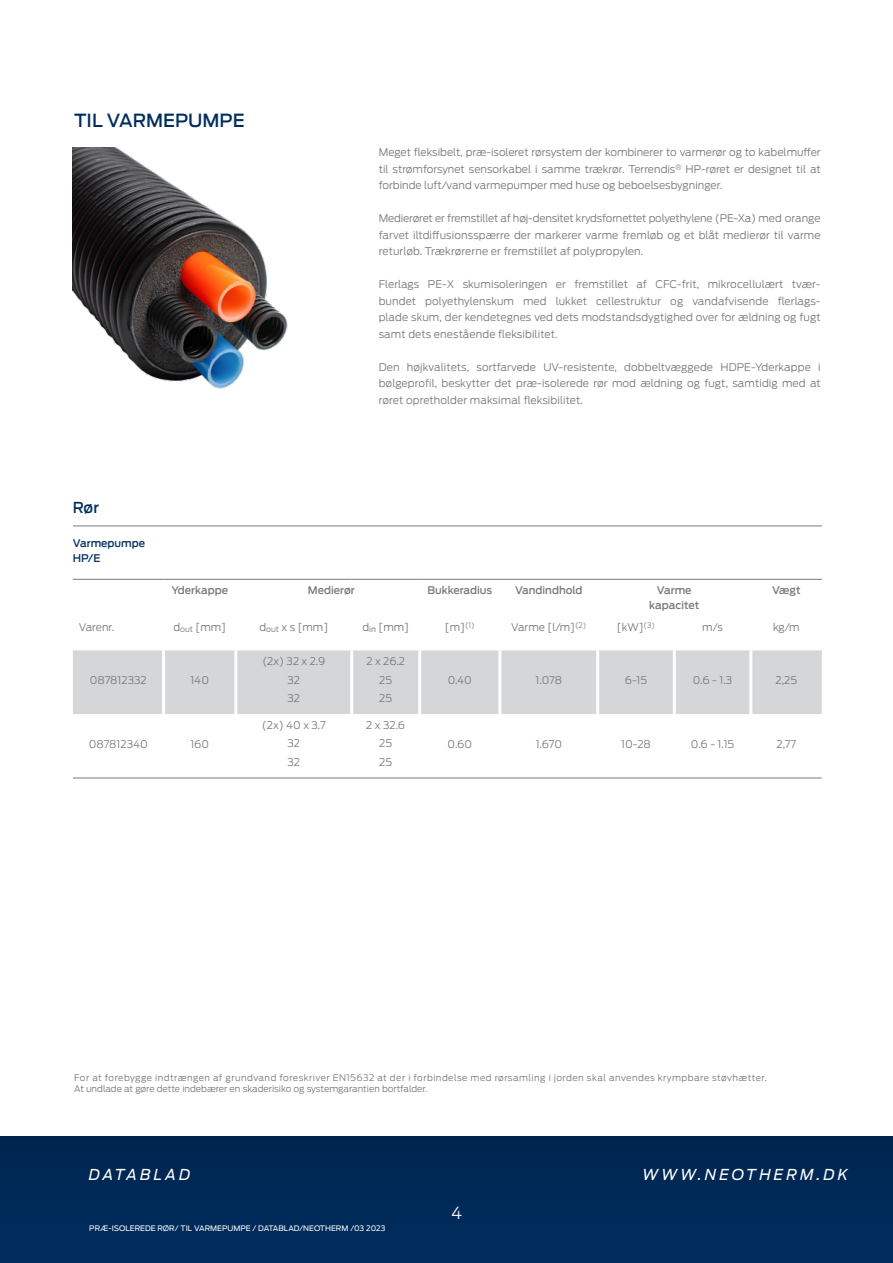
<style>
.page{position:relative;width:893px;height:1263px;background:#fff}
.page>*{position:absolute;margin:0;border:0;box-sizing:border-box;transform-origin:0 0}
.hoofdtit{font:500 18px "Antenna";color:#002d5e}
.t1{font:300 16.5px "Antenna";color:#fff}
.t2{font:italic 15px "Antenna";letter-spacing:.2em;color:#fff}
.tabel_tit_rood{font:500 15px "Antenna";color:#002d5e}
.bodytekst{font:300 10.5px/16.5px "Antenna";letter-spacing:.01em;color:#76787b;text-align:justify}
.bodytekst_bold{font:300 10.5px/16.5px "Antenna";color:#76787b;text-align:justify}
.body_tabel{font:300 10.5px "Antenna";color:#76787b}
.tabel_bold{font:500 10.5px "Antenna";color:#76787b}
.tabel_tit_rood-2{font:500 10.5px "Antenna";color:#002d5e}
.t3{font:300 9px "Antenna";letter-spacing:.035em;color:#76787b}
.t4{font:300 9px "Antenna";color:#76787b}
.t5{font:7.5px "Antenna";color:#fff}
</style>
<div class="page">
<img style="left:73px;top:148px;width:215px;height:241px">
<div style="left:73px;top:650px;width:749px;height:64px;background:#d5d6d8"></div>
<svg style="left:73px;top:777px;width:749px;height:1px"></svg>
<hr style="left:162px;top:650px;width:3px;height:64px;background:#fff">
<hr style="left:234px;top:650px;width:3px;height:64px;background:#fff">
<hr style="left:350px;top:650px;width:3px;height:64px;background:#fff">
<hr style="left:418px;top:650px;width:3px;height:64px;background:#fff">
<hr style="left:498px;top:650px;width:3px;height:64px;background:#fff">
<hr style="left:162px;top:714px;width:3px;height:64px;background:#fff">
<hr style="left:234px;top:714px;width:3px;height:64px;background:#fff">
<hr style="left:350px;top:714px;width:3px;height:64px;background:#fff">
<hr style="left:418px;top:714px;width:3px;height:64px;background:#fff">
<hr style="left:498px;top:714px;width:3px;height:64px;background:#fff">
<hr style="left:73px;top:525px;width:91px;height:1px;background:#76787b">
<hr style="left:164px;top:525px;width:72px;height:1px;background:#76787b">
<hr style="left:236px;top:525px;width:116px;height:1px;background:#76787b">
<hr style="left:352px;top:525px;width:68px;height:1px;background:#76787b">
<hr style="left:420px;top:525px;width:80px;height:1px;background:#76787b">
<hr style="left:500px;top:525px;width:98px;height:1px;background:#76787b">
<hr style="left:598px;top:525px;width:76px;height:1px;background:#76787b">
<hr style="left:674px;top:525px;width:77px;height:1px;background:#76787b">
<hr style="left:751px;top:525px;width:71px;height:1px;background:#76787b">
<hr style="left:73px;top:579px;width:91px;height:1px;background:#76787b">
<hr style="left:164px;top:579px;width:72px;height:1px;background:#76787b">
<hr style="left:236px;top:579px;width:116px;height:1px;background:#76787b">
<hr style="left:352px;top:579px;width:68px;height:1px;background:#76787b">
<hr style="left:420px;top:579px;width:80px;height:1px;background:#76787b">
<hr style="left:500px;top:579px;width:98px;height:1px;background:#76787b">
<hr style="left:598px;top:579px;width:76px;height:1px;background:#76787b">
<hr style="left:674px;top:579px;width:77px;height:1px;background:#76787b">
<hr style="left:751px;top:579px;width:71px;height:1px;background:#76787b">
<hr style="left:596px;top:650px;width:3px;height:64px;background:#fff">
<hr style="left:596px;top:714px;width:3px;height:64px;background:#fff">
<hr style="left:673px;top:650px;width:3px;height:64px;background:#fff">
<hr style="left:673px;top:714px;width:3px;height:64px;background:#fff">
<hr style="left:749px;top:650px;width:3px;height:64px;background:#fff">
<hr style="left:749px;top:714px;width:3px;height:64px;background:#fff">
<hr style="left:73px;top:778px;width:91px;height:1px;background:#76787b">
<hr style="left:164px;top:778px;width:72px;height:1px;background:#76787b">
<hr style="left:236px;top:778px;width:116px;height:1px;background:#76787b">
<hr style="left:352px;top:778px;width:68px;height:1px;background:#76787b">
<hr style="left:420px;top:778px;width:80px;height:1px;background:#76787b">
<hr style="left:500px;top:778px;width:98px;height:1px;background:#76787b">
<hr style="left:598px;top:778px;width:76px;height:1px;background:#76787b">
<hr style="left:674px;top:778px;width:77px;height:1px;background:#76787b">
<hr style="left:751px;top:778px;width:71px;height:1px;background:#76787b">
<div style="left:0;top:1137px;width:893px;height:126px;background:#002957"></div>
<p class="hoofdtit" style="left:74px;top:110px;width:172px">TIL VARMEPUMPE</p>
<p class="tabel_tit_rood" style="left:73px;top:499px;width:28px">Rør</p>
<p class="tabel_tit_rood-2" style="left:73px;top:537px;width:74px">Varmepumpe</p>
<p class="tabel_tit_rood-2" style="left:73px;top:552px;width:29px">HP/E</p>
<p class="bodytekst_bold" style="left:379px;top:144px;width:443px">Meget fleksibelt, præ-isoleret rørsystem der kombinerer to varmerør og to kabelmuffer til strømforsynet sensorkabel i samme trækrør. Terrendis<sup>®</sup> HP-røret er designet til at forbinde luft/vand varmepumper med huse og beboelsesbygninger.</p>
<p class="bodytekst" style="left:379px;top:210px;width:443px">Medierøret er fremstillet af høj-densitet krydsfornettet polyethylene (PE-Xa) med orange farvet iltdiffusionsspærre der markerer varme fremløb og et blåt medierør til varme returløb. Trækrørerne er fremstillet af polypropylen.</p>
<p class="bodytekst" style="left:379px;top:276px;width:443px">Flerlags PE-X skumisoleringen er fremstillet af CFC-frit, mikrocellulært tvær&shy;bundet polyethylenskum med lukket cellestruktur og vandafvisende flerlags&shy;plade skum, der kendetegnes ved dets modstandsdygtighed over for ældning og fugt samt dets enestående fleksibilitet.</p>
<p class="bodytekst" style="left:379px;top:359px;width:443px">Den højkvalitets, sortfarvede UV-resistente, dobbeltvæggede HDPE-Yderkappe i bølgeprofil, beskytter det præ-isolerede rør mod ældning og fugt, samtidig med at røret opretholder maksimal fleksibilitet.</p>
<p class="tabel_bold" style="left:171px;top:584px;width:58px">Yderkappe</p>
<p class="tabel_bold" style="left:308px;top:584px;width:49px">Medierør</p>
<p class="tabel_bold" style="left:427px;top:584px;width:66px">Bukkeradius</p>
<p class="tabel_bold" style="left:515px;top:584px;width:69px">Vandindhold</p>
<p class="tabel_bold" style="left:657px;top:584px;width:36px">Varme</p>
<p class="tabel_bold" style="left:649px;top:599px;width:51px">kapacitet</p>
<p class="tabel_bold" style="left:772px;top:584px;width:30px">Vægt</p>
<p class="body_tabel" style="left:79px;top:621px;width:37px">Varenr.</p>
<p class="body_tabel" style="left:173px;top:621px;width:54px">d<sub>out</sub> [mm]</p>
<p class="body_tabel" style="left:259px;top:621px;width:70px">d<sub>out</sub> x s [mm]</p>
<p class="body_tabel" style="left:362px;top:621px;width:48px">d<sub>in</sub> [mm]</p>
<p class="body_tabel" style="left:445px;top:621px;width:31px">[m]<sup>(1)</sup></p>
<p class="body_tabel" style="left:511px;top:621px;width:77px">Varme [l/m]<sup>(2)</sup></p>
<p class="body_tabel" style="left:617px;top:621px;width:40px">[kW]<sup>(3)</sup></p>
<p class="body_tabel" style="left:702px;top:621px;width:22px">m/s</p>
<p class="body_tabel" style="left:773px;top:621px;width:28px">kg/m</p>
<p class="body_tabel" style="left:90px;top:674px;width:58px">087812332</p>
<p class="body_tabel" style="left:191px;top:674px;width:20px">140</p>
<p class="body_tabel" style="left:89px;top:738px;width:60px">087812340</p>
<p class="body_tabel" style="left:190px;top:738px;width:20px">160</p>
<p class="body_tabel" style="left:262px;top:655px;width:64px">(2x) 32 x 2.9</p>
<p class="body_tabel" style="left:287px;top:673px;width:14px">32</p>
<p class="body_tabel" style="left:287px;top:692px;width:14px">32</p>
<p class="body_tabel" style="left:262px;top:718px;width:65px">(2x) 40 x 3.7</p>
<p class="body_tabel" style="left:287px;top:737px;width:14px">32</p>
<p class="body_tabel" style="left:287px;top:756px;width:14px">32</p>
<p class="body_tabel" style="left:366px;top:655px;width:40px">2 x 26.2</p>
<p class="body_tabel" style="left:379px;top:673px;width:14px">25</p>
<p class="body_tabel" style="left:379px;top:692px;width:14px">25</p>
<p class="body_tabel" style="left:366px;top:718px;width:40px">2 x 32.6</p>
<p class="body_tabel" style="left:379px;top:737px;width:14px">25</p>
<p class="body_tabel" style="left:379px;top:756px;width:14px">25</p>
<p class="body_tabel" style="left:448px;top:674px;width:26px">0.40</p>
<p class="body_tabel" style="left:536px;top:674px;width:28px">1.078</p>
<p class="body_tabel" style="left:625px;top:674px;width:24px">6-15</p>
<p class="body_tabel" style="left:693px;top:674px;width:41px">0.6 - 1.3</p>
<p class="body_tabel" style="left:775px;top:674px;width:23px">2,25</p>
<p class="body_tabel" style="left:448px;top:738px;width:26px">0.60</p>
<p class="body_tabel" style="left:536px;top:738px;width:28px">1.670</p>
<p class="body_tabel" style="left:621px;top:738px;width:31px">10-28</p>
<p class="body_tabel" style="left:691px;top:738px;width:45px">0.6 - 1.15</p>
<p class="body_tabel" style="left:777px;top:738px;width:21px">2,77</p>
<p class="t3" style="left:74px;top:1072px;width:694px">For at forebygge indtrængen af grundvand foreskriver EN15632 at der i forbindelse med rørsamling i jorden skal anvendes krympbare støvhætter.</p>
<p class="t4" style="left:74px;top:1083px;width:355px">At undlade at gøre dette indebærer en skaderisiko og systemgarantien bortfalder.</p>
<h3 class="t2" style="left:89px;top:1166px;width:103px">DATABLAD</h3>
<h3 class="t2" style="left:642px;top:1166px;width:207px">WWW.NEOTHERM.DK</h3>
<h2 class="t1" style="left:451px;top:1203px;width:13px">4</h2>
<p class="t5" style="left:89px;top:1224px;width:298px">PRÆ-ISOLEREDE RØR/ TIL VARMEPUMPE / DATABLAD/NEOTHERM /03 2023</p>
</div>
